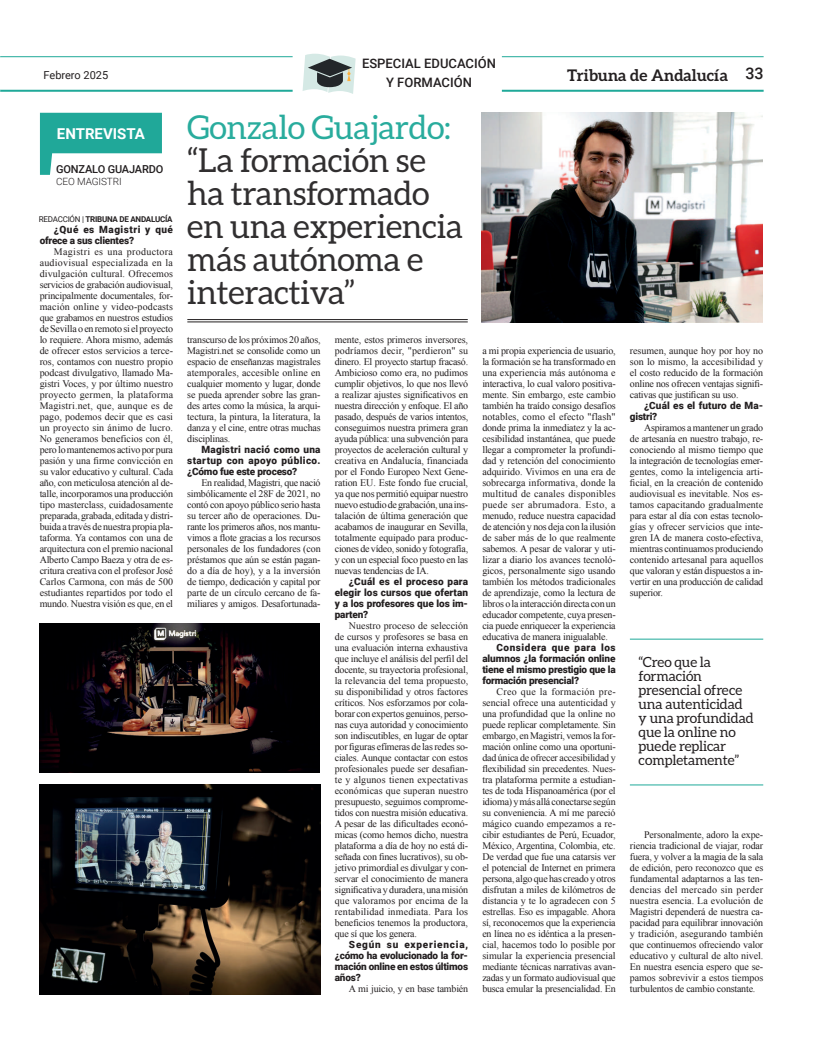
<style>
.page{position:relative;width:820px;height:1049px;background:#fff}
.page>*{position:absolute;margin:0;border:0;box-sizing:border-box;transform-origin:0 0}
.t1{font:33px/33px "Aleo";letter-spacing:-.01em;color:#312f30}
.t2{font:33px "Aleo";letter-spacing:-.01em;color:#29ac9d}
.t3{font:700 16px "Aleo";color:#231f20}
.t4{font:700 15px "Roboto";color:#fff}
.t5{font:14px/14px "Aleo";letter-spacing:-.01em;color:#231f20}
.t6{font:500 13px/19px "Roboto";color:#231f20;text-align:center}
.t7{font:500 11px "Roboto";letter-spacing:-.015em;color:#231f20}
.t8{font:11px "Roboto";color:#231f20}
.t9{font:10px/11px "Times New Roman";letter-spacing:-.02em;color:#231f20;text-align:justify}
.t10{font:900 10px/11px "Roboto";letter-spacing:-.02em;color:#231f20;text-align:justify}
.t11{font:900 10px/11px "Roboto";letter-spacing:.01em;color:#231f20}
.t12{font:300 10px "Roboto";letter-spacing:-.01em;color:#231f20}
.t13{font:700 8px "Roboto";letter-spacing:-.03em;color:#231f20}
.s1{font-family:"Roboto";font-weight:500}
.s2{font-weight:400}
</style>
<div class="page">
<hr style="left:187px;top:322px;width:280px;height:1px;background:#231f20">
<hr style="left:187px;top:319px;width:280px;height:1px;background:#231f20">
<hr style="left:0;top:90px;width:292px;height:2px;background:#1fa999">
<hr style="left:501px;top:90px;width:262px;height:2px;background:#1fa999">
<hr style="left:0;top:56px;width:292px;height:1px;background:#1fa999">
<hr style="left:501px;top:56px;width:262px;height:1px;background:#1fa999">
<svg style="left:302px;top:54px;width:53px;height:40px;background:#a3aeac"></svg>
<svg style="left:40px;top:113px;width:122px;height:62px"></svg>
<img style="left:482px;top:113px;width:280px;height:209px">
<img style="left:40px;top:624px;width:280px;height:148px">
<img style="left:40px;top:785px;width:280px;height:210px">
<hr style="left:629px;top:639px;width:134px;height:1px;background:#1fa999">
<hr style="left:629px;top:785px;width:134px;height:1px;background:#1fa999">
<h3 class="t6" style="left:362px;top:54px;width:135px">ESPECIAL EDUCACIÓN<br>Y FORMACIÓN</h3>
<p class="t8" style="left:43px;top:67px;width:66px">Febrero 2025</p>
<h2 class="t3" style="left:567px;top:66px;width:198px">Tribuna de Andalucía <span class="s1">33</span></h2>
<h3 class="t4" style="left:57px;top:123px;width:90px">ENTREVISTA</h3>
<p class="t7" style="left:56px;top:161px;width:109px">GONZALO GUAJARDO</p>
<p class="t12" style="left:56px;top:174px;width:67px">CEO MAGISTRI</p>
<p class="t13" style="left:39px;top:213px;width:135px"><span class="s2">REDACCIÓN |</span> TRIBUNA DE ANDALUCÍA</p>
<p class="t10" style="left:40px;top:223px;width:135px;text-indent:14px">¿Qué es Magistri y qué ofrece a sus clientes?</p>
<p class="t9" style="left:40px;top:246px;width:135px;text-indent:14px">Magistri es una productora audiovisual especializada en la divulgación cultural. Ofrecemos servicios de grabación audiovisual, principalmente documentales, for&shy;mación online y video-podcasts que grabamos en nuestros estudios de Sevilla o en remoto si el proyecto lo requiere. Ahora mismo, además de ofrecer estos servicios a terce&shy;ros, contamos con nuestro propio podcast divulgativo, llamado Ma&shy;gistri Voces, y por último nuestro proyecto germen, la plataforma Magistri.net, que, aunque es de pago, podemos decir que es casi un proyecto sin ánimo de lucro.<br>No generamos beneficios con él, pero lo mantenemos activo por pura pasión y una firme convicción en su valor educativo y cultural. Cada año, con meticulosa atención al de&shy;talle, incorporamos una producción tipo masterclass, cuidadosamente preparada, grabada, editada y distri&shy;buida a través de nuestra propia pla&shy;taforma. Ya contamos con una de arquitectura con el premio nacional Alberto Campo Baeza y otra de es&shy;critura creativa con el profesor José Carlos Carmona, con más de 500 estudiantes repartidos por todo el mundo. Nuestra visión es que, en el</p>
<h1 class="t2" style="left:187px;top:109px;width:265px">Gonzalo Guajardo:</h1>
<h1 class="t1" style="left:187px;top:144px;width:277px">“La formación se ha transformado en una experiencia más autónoma e interactiva”</h1>
<p class="t9" style="left:187px;top:334px;width:135px">transcurso de los próximos 20 años, Magistri.net se consolide como un espacio de enseñanzas magistrales atemporales, accesible online en cualquier momento y lugar, donde se pueda aprender sobre las gran&shy;des artes como la música, la arqui&shy;tectura, la pintura, la literatura, la danza y el cine, entre otras muchas disciplinas.</p>
<p class="t10" style="left:187px;top:443px;width:135px;text-indent:14px">Magistri nació como una startup con apoyo público. ¿Cómo fue este proceso?</p>
<p class="t9" style="left:187px;top:477px;width:135px;text-indent:14px">En realidad, Magistri, que nació simbólicamente el 28F de 2021, no contó con apoyo público serio hasta su tercer año de operaciones. Du&shy;rante los primeros años, nos mantu&shy;vimos a flote gracias a los recursos personales de los fundadores (con préstamos que aún se están pagan&shy;do a día de hoy), y a la inversión de tiempo, dedicación y capital por parte de un círculo cercano de fa&shy;miliares y amigos. Desafortunada-</p>
<p class="t9" style="left:334px;top:334px;width:135px">mente, estos primeros inversores, podríamos decir, "perdieron" su dinero. El proyecto startup fracasó.<br>Ambicioso como era, no pudimos cumplir objetivos, lo que nos llevó a realizar ajustes significativos en nuestra dirección y enfoque. El año pasado, después de varios intentos, conseguimos nuestra primera gran ayuda pública: una subvención para proyectos de aceleración cultural y creativa en Andalucía, financiada por el Fondo Europeo Next Gene&shy;ration EU. Este fondo fue crucial, ya que nos permitió equipar nuestro nuevo estudio de grabación, una ins&shy;talación de última generación que acabamos de inaugurar en Sevilla, totalmente equipado para produc&shy;ciones de vídeo, sonido y fotografía, y con un especial foco puesto en las nuevas tendencias de IA.</p>
<p class="t10" style="left:334px;top:575px;width:135px;text-indent:14px">¿Cuál es el proceso para elegir los cursos que ofertan y a los profesores que los im&shy;parten?</p>
<p class="t9" style="left:334px;top:620px;width:135px;text-indent:14px">Nuestro proceso de selección de cursos y profesores se basa en una evaluación interna exhaustiva que incluye el análisis del perfil del docente, su trayectoria profesional, la relevancia del tema propuesto, su disponibilidad y otros factores críticos. Nos esforzamos por cola&shy;borar con expertos genuinos, perso&shy;nas cuya autoridad y conocimiento son indiscutibles, en lugar de optar por figuras efímeras de las redes so&shy;ciales. Aunque contactar con estos profesionales puede ser desafian&shy;te y algunos tienen expectativas económicas que superan nuestro presupuesto, seguimos comprome&shy;tidos con nuestra misión educativa.<br>A pesar de las dificultades econó&shy;micas (como hemos dicho, nuestra plataforma a día de hoy no está di&shy;señada con fines lucrativos), su ob&shy;jetivo primordial es divulgar y con&shy;servar el conocimiento de manera significativa y duradera, una misión que valoramos por encima de la rentabilidad inmediata. Para los beneficios tenemos la productora, que sí que los genera.</p>
<p class="t10" style="left:334px;top:938px;width:135px;text-indent:14px">Según su experiencia, ¿cómo ha evolucionado la for&shy;mación online en estos últimos años?</p>
<p class="t9" style="left:349px;top:983px;width:121px">A mi juicio, y en base también</p>
<p class="t9" style="left:482px;top:345px;width:135px">a mi propia experiencia de usuario, la formación se ha transformado en una experiencia más autónoma e interactiva, lo cual valoro positiva&shy;mente. Sin embargo, este cambio también ha traído consigo desafíos notables, como el efecto "flash" donde prima la inmediatez y la ac&shy;cesibilidad instantánea, que puede llegar a comprometer la profundi&shy;dad y retención del conocimiento adquirido. Vivimos en una era de sobrecarga informativa, donde la multitud de canales disponibles puede ser abrumadora. Esto, a menudo, reduce nuestra capacidad de atención y nos deja con la ilusión de saber más de lo que realmente sabemos. A pesar de valorar y uti&shy;lizar a diario los avances tecnoló&shy;gicos, personalmente sigo usando también los métodos tradicionales de aprendizaje, como la lectura de libros o la interacción directa con un educador competente, cuya presen&shy;cia puede enriquecer la experiencia educativa de manera inigualable.</p>
<p class="t10" style="left:482px;top:641px;width:135px;text-indent:14px">Considera que para los alumnos ¿la formación online tiene el mismo prestigio que la formación presencial?</p>
<p class="t9" style="left:482px;top:686px;width:135px;text-indent:14px">Creo que la formación pre&shy;sencial ofrece una autenticidad y una profundidad que la online no puede replicar completamente. Sin embargo, en Magistri, vemos la for&shy;mación online como una oportuni&shy;dad única de ofrecer accesibilidad y flexibilidad sin precedentes. Nues&shy;tra plataforma permite a estudian&shy;tes de toda Hispanoamérica (por el idioma) y más allá conectarse según su conveniencia. A mí me pareció mágico cuando empezamos a re&shy;cibir estudiantes de Perú, Ecuador, México, Argentina, Colombia, etc.<br>De verdad que fue una catarsis ver el potencial de Internet en primera persona, algo que has creado y otros disfrutan a miles de kilómetros de distancia y te lo agradecen con 5 estrellas. Eso es impagable. Ahora sí, reconocemos que la experiencia en línea no es idéntica a la presen&shy;cial, hacemos todo lo posible por simular la experiencia presencial mediante técnicas narrativas avan&shy;zadas y un formato audiovisual que busca emular la presencialidad. En</p>
<p class="t9" style="left:629px;top:345px;width:135px">resumen, aunque hoy por hoy no son lo mismo, la accesibilidad y el costo reducido de la formación online nos ofrecen ventajas signifi&shy;cativas que justifican su uso.</p>
<p class="t11" style="left:629px;top:399px;width:135px;text-indent:14px">¿Cuál es el futuro de Ma&shy;gistri?</p>
<p class="t9" style="left:629px;top:422px;width:135px;text-indent:14px">Aspiramos a mantener un grado de artesanía en nuestro trabajo, re&shy;conociendo al mismo tiempo que la integración de tecnologías emer&shy;gentes, como la inteligencia arti&shy;ficial, en la creación de contenido audiovisual es inevitable. Nos es&shy;tamos capacitando gradualmente para estar al día con estas tecnolo&shy;gías y ofrecer servicios que inte&shy;gren IA de manera costo-efectiva, mientras continuamos produciendo contenido artesanal para aquellos que valoran y están dispuestos a in&shy;vertir en una producción de calidad superior.</p>
<h3 class="t5" style="left:638px;top:655px;width:116px">“Creo que la formación presencial ofrece una autenticidad y una profundidad que la online no puede replicar completamente”</h3>
<p class="t9" style="left:629px;top:829px;width:135px;text-indent:14px">Personalmente, adoro la expe&shy;riencia tradicional de viajar, rodar fuera, y volver a la magia de la sala de edición, pero reconozco que es fundamental adaptarnos a las ten&shy;dencias del mercado sin perder nuestra esencia. La evolución de Magistri dependerá de nuestra ca&shy;pacidad para equilibrar innovación y tradición, asegurando también que continuemos ofreciendo valor educativo y cultural de alto nivel.<br>En nuestra esencia espero que se&shy;pamos sobrevivir a estos tiempos turbulentos de cambio constante.</p>
</div>
